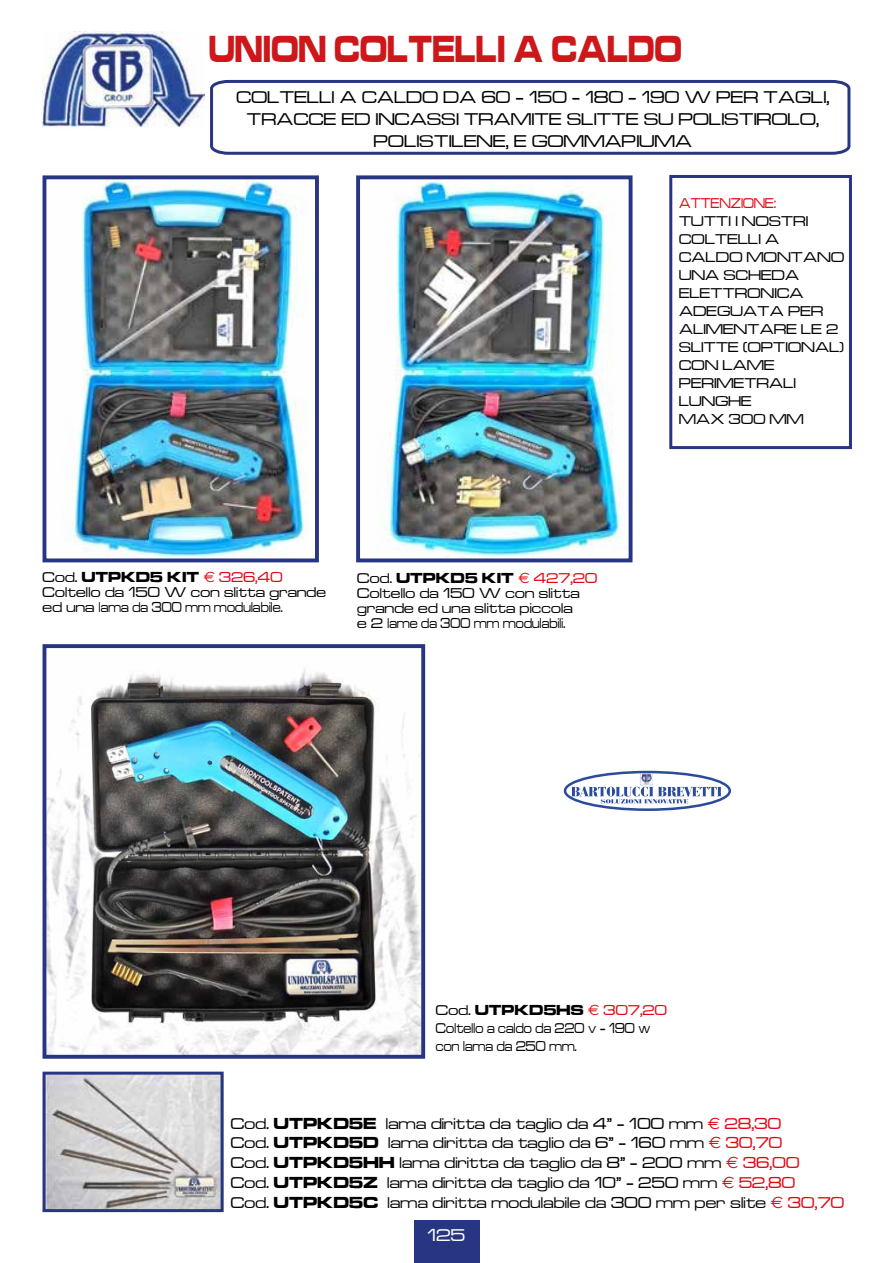
<style>
.page{position:relative;width:893px;height:1263px;background:#fff}
.page>*{position:absolute;margin:0;border:0;box-sizing:border-box;transform-origin:0 0}
.t1{font:39px "Microgramma Bld";color:#cd171a;scale:.72 1}
.t2{font:18px/21.6px "Microgramma";color:#000;text-align:center}
.t3{font:18px "Microgramma";color:#fff}
.t4{font:16.5px/19.8px "Microgramma";color:#000}
.t5{font:15px/18px "Microgramma";color:#000}
.t6{font:15px "Microgramma Bld";color:#000}
.t7{font:15px/18px "Microgramma";color:#000;scale:.82 1}
.t8{font:15px "Microgramma";color:#e30613;scale:.82 1}
.s1{font-family:"Microgramma"}
.s2{font-family:"Euro Sans";color:#e30613}
.s3{font-family:"Microgramma";color:#e30613}
.s4{font-family:"Microgramma Bld"}
.s5{color:#e30613}
</style>
<div class="page">
<div style="left:415px;top:1220px;width:65px;height:43px;background:#283583"></div>
<div style="left:669px;top:175px;width:183px;height:274px;border:3px solid #283583"></div>
<img style="left:43px;top:32px;width:161px;height:97px">
<svg style="left:210px;top:79px;width:641px;height:76px"></svg>
<svg style="left:565px;top:772px;width:165px;height:38px"></svg>
<div style="left:564px;top:771px;width:167px;height:40px;border:3px solid #2b4b9b;border-radius:50%"></div>
<svg style="left:571px;top:773px;width:151px;height:30px"></svg>
<img style="left:47px;top:1075px;width:173px;height:133px">
<div style="left:43px;top:1071px;width:181px;height:141px;border:3px solid #283583"></div>
<img style="left:69px;top:180px;width:238px;height:377px">
<div style="left:43px;top:175px;width:276px;height:387px;border:4px solid #283583"></div>
<img style="left:48px;top:669px;width:372px;height:385px">
<div style="left:43px;top:644px;width:382px;height:415px;border:4px solid #283583"></div>
<img style="left:376px;top:180px;width:244px;height:377px">
<div style="left:356px;top:175px;width:276px;height:387px;border:4px solid #283583"></div>
<h1 class="t1" style="left:209px;top:22px;width:658px">UNION COLTELLI A CALDO</h1>
<p class="t2" style="left:236px;top:86px;width:595px">COLTELLI A CALDO DA 60 - 150 - 180 - 190 W PER TAGLI,<br>TRACCE ED INCASSI TRAMITE SLITTE SU POLISTIROLO,<br>POLISTILENE, E GOMMAPIUMA</p>
<p class="t6" style="left:43px;top:567px;width:242px"><span class="s1">Cod.</span> UTPKD5 KIT <span class="s2">€</span> <span class="s3">326,40</span></p>
<p class="t5" style="left:43px;top:584px;width:285px;line-height:15px">Coltello da 150 W con slitta grande ed una lama da 300 mm modulabile.</p>
<p class="t6" style="left:357px;top:567px;width:242px"><span class="s1">Cod.</span> UTPKD5 KIT <span class="s2">€</span> <span class="s3">427,20</span></p>
<p class="t5" style="left:357px;top:585px;width:224px;line-height:15px">Coltello da 150 W con slitta grande ed una slitta piccola e 2 lame da 300 mm modulabili.</p>
<p class="t8" style="left:679px;top:193px;width:120px">ATTENZIONE:</p>
<p class="t5" style="left:679px;top:212px;width:167px">TUTTI I NOSTRI<br>COLTELLI A<br>CALDO MONTANO<br>UNA SCHEDA<br>ELETTRONICA<br>ADEGUATA PER<br>ALIMENTARE LE 2<br>SLITTE (OPTIONAL)<br>CON LAME<br>PERIMETRALI<br>LUNGHE<br>MAX 300 MM</p>
<p class="t6" style="left:436px;top:1000px;width:233px"><span class="s1">Cod.</span> UTPKD5HS <span class="s2">€</span> <span class="s3">307,20</span></p>
<p class="t7" style="left:436px;top:1019px;width:264px">Coltello a caldo da 220 v - 190 w con lama da 250 mm.</p>
<p class="t4" style="left:231px;top:1113px;width:615px">Cod. <span class="s4">UTPKD5E</span> lama diritta da taglio da 4” - 100 mm <span class="s2">€</span> <span class="s5">28,30<br></span>Cod. <span class="s4">UTPKD5D</span> lama diritta da taglio da 6” - 160 mm <span class="s2">€</span> <span class="s5">30,70<br></span>Cod. <span class="s4">UTPKD5HH</span> lama diritta da taglio da 8” - 200 mm <span class="s2">€</span> <span class="s5">36,00<br></span>Cod. <span class="s4">UTPKD5Z</span> lama diritta da taglio da 10” - 250 mm <span class="s2">€</span> <span class="s5">52,80<br></span>Cod. <span class="s4">UTPKD5C</span> lama diritta modulabile da 300 mm per slite <span class="s2">€</span> <span class="s5">30,70</span></p>
<p class="t3" style="left:428px;top:1223px;width:39px">125</p>
</div>
